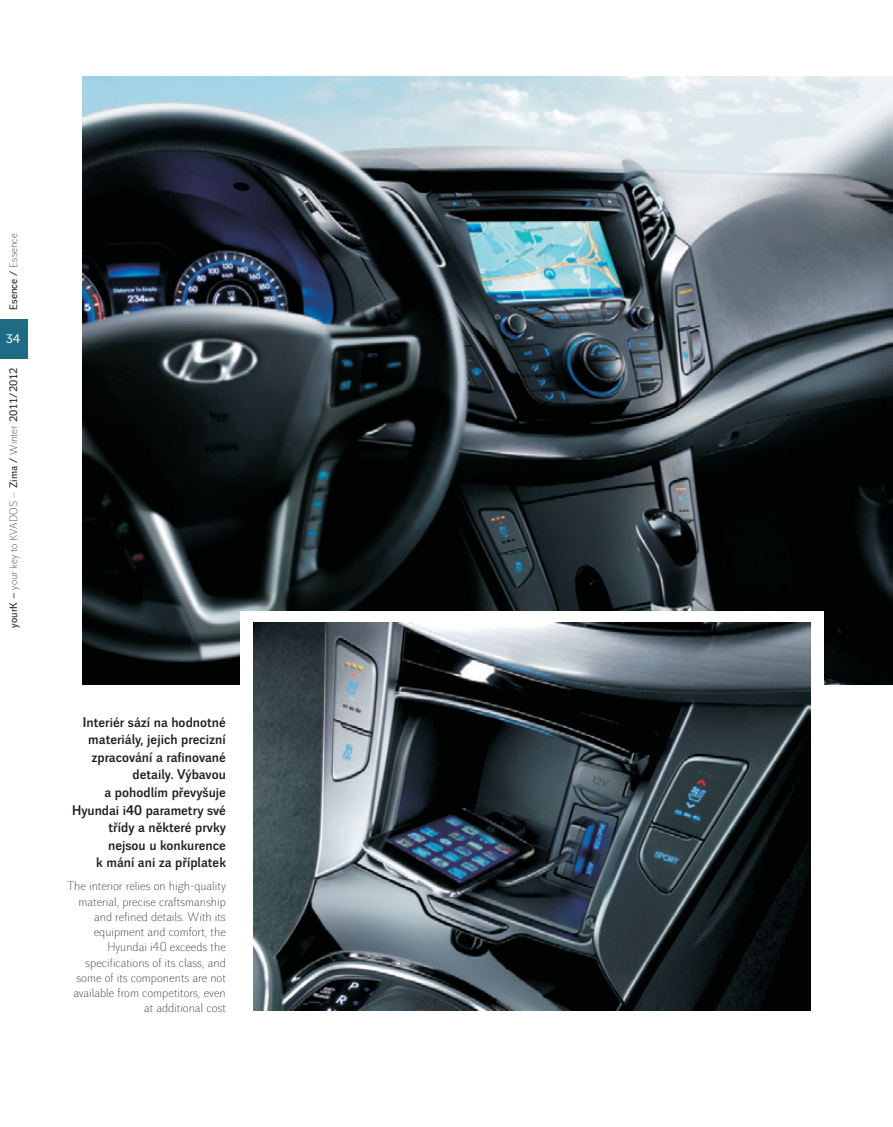
<style>
.page{position:relative;width:893px;height:1127px;background:#fff}
.page>*{position:absolute;margin:0;border:0;box-sizing:border-box;transform-origin:0 0}
.t1{font:700 13.5px/17.5px "Walbaum Grotesk 32 Pro";color:#231f20;text-align:right}
.t2{font:12px/15.3px "Walbaum Grotesk 31 Pro";color:#231f20;text-align:right}
.t3{font:12px "Walbaum Grotesk 33 Pro";color:#fff}
.t4{font:10.5px "Walbaum Grotesk 31 Pro";color:#231f20}
.t5{font:10.5px "Walbaum Grotesk 33 Pro";color:#231f20}
.s1{font-family:"Walbaum Grotesk 31 Pro"}
.s2{font-family:"Walbaum Grotesk 33 Pro"}
</style>
<div class="page">
<div style="left:0;top:319px;width:28px;height:39px;background:#1f6b85"></div>
<img style="left:82px;top:76px;width:811px;height:609px">
<div style="left:241px;top:611px;width:583px;height:282px;background:#fff"></div>
<img style="left:254px;top:623px;width:557px;height:388px">
<p class="t5" style="left:10px;top:310px;width:78px;rotate:-90deg">Esence / <span class="s1">Essence</span></p>
<p class="t3" style="left:6px;top:334px;width:16px">34</p>
<p class="t4" style="left:10px;top:628px;width:262px;rotate:-90deg"><span class="s2">yourK –</span> your key to KVADOS – <span class="s2">Zima /</span> Winter <span class="s2">2011/2012</span></p>
<p class="t1" style="left:72px;top:715px;width:155px">Interiér sází na hodnotné materiály, jejich precizní zpracování a rafinované detaily. Výbavou<br>a pohodlím převyšuje<br>Hyundai i40 parametry své třídy a některé prvky nejsou u konkurence<br>k mání ani za příplatek</p>
<p class="t2" style="left:67px;top:880px;width:160px">The interior relies on high-quality material, precise craftsmanship and refined details. With its equipment and comfort, the<br>Hyundai i40 exceeds the specifications of its class, and some of its components are not available from competitors, even at additional cost</p>
</div>
